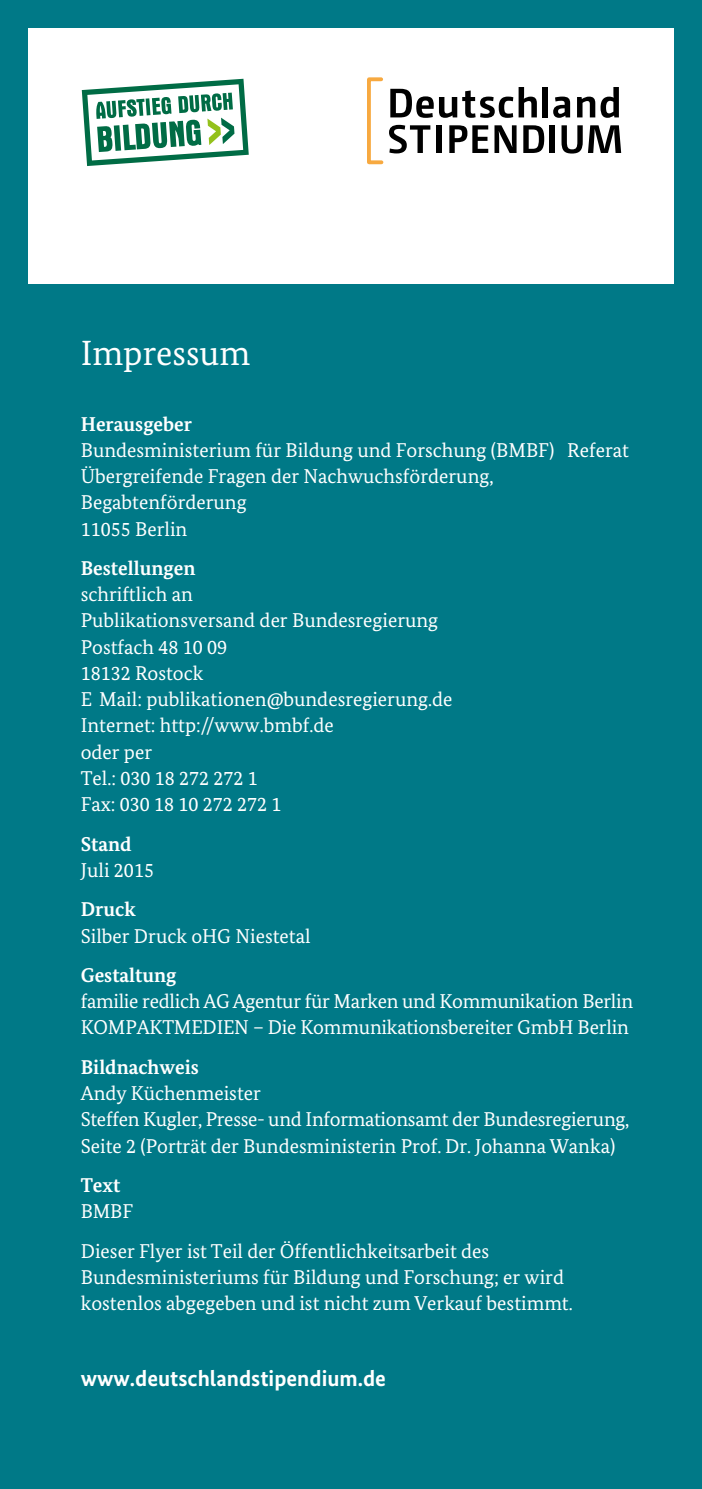
<style>
.page{position:relative;width:702px;height:1489px;background:#fff}
.page>*{position:absolute;margin:0;border:0;box-sizing:border-box;transform-origin:0 0}
.t1{font:35px "Bundes Serif";color:#fff}
.t2{font:700 22.5px "Bundes Sans";color:#fff}
.t3{font:20px/26.2px "Bundes Serif";color:#fff}
.t4{font:700 20px/26.2px "Bundes Serif";color:#fff}
.s1{font-weight:700}
.s2{font-weight:400}
</style>
<div class="page">
<div style="left:0;top:0;width:702px;height:1488px;background:#007987"></div>
<div style="left:28px;top:28px;width:645px;height:255px;background:#fff"></div>
<svg style="left:82px;top:79px;width:167px;height:87px"></svg>
<svg style="left:390px;top:89px;width:43px;height:29px"></svg>
<svg style="left:439px;top:87px;width:98px;height:31px"></svg>
<div style="left:542px;top:87px;width:6px;height:30px;background:#000"></div>
<svg style="left:553px;top:97px;width:17px;height:21px"></svg>
<svg style="left:577px;top:87px;width:42px;height:31px"></svg>
<svg style="left:389px;top:125px;width:41px;height:28px"></svg>
<div style="left:436px;top:125px;width:5px;height:28px;background:#000"></div>
<svg style="left:449px;top:125px;width:39px;height:28px"></svg>
<svg style="left:494px;top:125px;width:22px;height:28px"></svg>
<svg style="left:523px;top:125px;width:21px;height:28px"></svg>
<div style="left:549px;top:125px;width:6px;height:28px;background:#000"></div>
<svg style="left:561px;top:125px;width:21px;height:28px"></svg>
<svg style="left:588px;top:125px;width:33px;height:28px"></svg>
<div style="left:367px;top:77px;width:16px;height:87px;border:4px solid #f7a940"></div>
<p class="t1" style="left:81px;top:340px;width:171px">Impressum</p>
<p class="t3" style="left:81px;top:412px;width:549px"><span class="s1">Herausgeber<br></span>Bundesministerium für Bildung und Forschung (BMBF) Referat<br>Übergreifende Fragen der Nachwuchsförderung,<br>Begabtenförderung<br>11055 Berlin</p>
<p class="t3" style="left:81px;top:556px;width:373px"><span class="s1">Bestellungen<br></span>schriftlich an<br>Publikationsversand der Bundesregierung<br>Postfach 48 10 09<br>18132 Rostock<br>E Mail: publikationen@bundesregierung.de<br>Internet: http://www.bmbf.de<br>oder per<br>Tel.: 030 18 272 272 1<br>Fax: 030 18 10 272 272 1</p>
<p class="t3" style="left:81px;top:832px;width:75px"><span class="s1">Stand<br></span>Juli 2015</p>
<p class="t3" style="left:81px;top:897px;width:231px"><span class="s1">Druck<br></span>Silber Druck oHG Niestetal</p>
<p class="t3" style="left:81px;top:963px;width:554px"><span class="s1">Gestaltung<br></span>familie redlich AG Agentur für Marken und Kommunikation Berlin<br>KOMPAKTMEDIEN – Die Kommunikationsbereiter GmbH Berlin</p>
<p class="t3" style="left:81px;top:1055px;width:550px"><span class="s1">Bildnachweis<br></span>Andy Küchenmeister<br>Steffen Kugler, Presse- und Informationsamt der Bundesregierung, Seite 2 (Porträt der Bundesministerin Prof. Dr. Johanna Wanka)</p>
<p class="t4" style="left:81px;top:1172px;width:54px">Text<br><span class="s2">BMBF</span></p>
<p class="t3" style="left:81px;top:1238px;width:493px">Dieser Flyer ist Teil der Öffentlichkeitsarbeit des<br>Bundesministeriums für Bildung und Forschung; er wird kostenlos abgegeben und ist nicht zum Verkauf bestimmt.</p>
<p class="t2" style="left:81px;top:1368px;width:307px">www.deutschlandstipendium.de</p>
</div>
